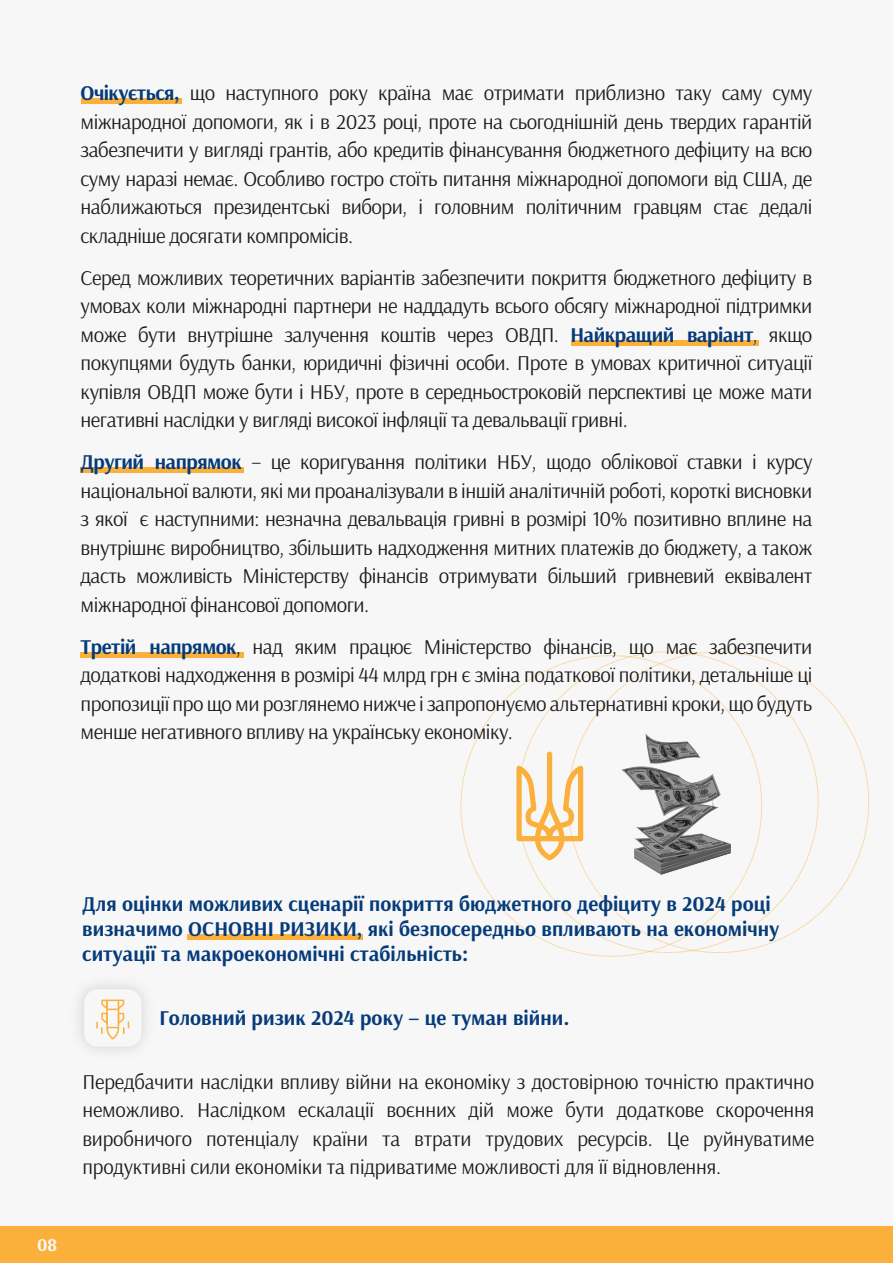
<style>
.page{position:relative;width:893px;height:1263px;background:#f7f7f7}
.page>*{position:absolute;margin:0;border:0;box-sizing:border-box;transform-origin:0 0}
.t1{font:21px/28.5px "Arsenal";letter-spacing:-.025em;color:#1c1c1c;text-align:justify}
.t2{font:700 21px/25.2px "Arsenal";color:#063b7a}
.t3{font:700 18px "Arsenal";color:#f7f7f7}
.s1{font-weight:700;color:#063b7a}
.s2{color:#063b7a}
</style>
<div class="page">
<div style="left:0;top:1226px;width:893px;height:37px;background:#fbb03b"></div>
<svg style="left:516px;top:752px;width:67px;height:108px"></svg>
<div style="left:80px;top:468px;width:164px;height:5px;background:#fbb03b"></div>
<div style="left:80px;top:652px;width:164px;height:5px;background:#fbb03b"></div>
<div style="left:571px;top:340px;width:187px;height:6px;background:#fbb03b"></div>
<div style="left:81px;top:98px;width:100px;height:6px;background:#fbb03b"></div>
<div style="left:187px;top:934px;width:176px;height:5px;background:#fbb03b"></div>
<img style="left:621px;top:734px;width:110px;height:140px">
<svg style="left:96px;top:999px;width:33px;height:41px"></svg>
<p class="t1" style="left:81px;top:78px;width:733px"><span class="s1">Очікується,</span> що наступного року країна має отримати приблизно таку саму суму міжнародної допомоги, як і в 2023 році, проте на сьогоднішній день твердих гарантій забезпечити у вигляді грантів, або кредитів фінансування бюджетного дефіциту на всю суму наразі немає. Особливо гостро стоїть питання міжнародної допомоги від США, де наближаються президентські вибори, і головним політичним гравцям стає дедалі складніше досягати компромісів.</p>
<p class="t1" style="left:81px;top:263px;width:733px">Серед можливих теоретичних варіантів забезпечити покриття бюджетного дефіциту в умовах коли міжнародні партнери не наддадуть всього обсягу міжнародної підтримки може бути внутрішне залучення коштів через ОВДП. <span class="s1">Найкращий варіант</span><span class="s2">,</span> якщо покупцями будуть банки, юридичні фізичні особи. Проте в умовах критичної ситуації купівля ОВДП може бути і НБУ, проте в середньостроковій перспективі це може мати негативні наслідки у вигляді високої інфляції та девальвації гривні.</p>
<p class="t1" style="left:81px;top:447px;width:733px"><span class="s1">Другий напрямок</span> – це коригування політики НБУ, щодо облікової ставки і курсу національної валюти, які ми проаналізували в іншій аналітичній роботі, короткі висновки з якої є наступними: незначна девальвація гривні в розмірі 10% позитивно вплине на внутрішнє виробництво, збільшить надходження митних платежів до бюджету, а також дасть можливість Міністерству фінансів отримувати більший гривневий еквівалент міжнародної фінансової допомоги.</p>
<p class="t1" style="left:81px;top:632px;width:733px"><span class="s1">Третій напрямок</span>, над яким працює Міністерство фінансів, що має забезпечити додаткові надходження в розмірі 44 млрд грн є зміна податкової політики, детальніше ці пропозиції про що ми розглянемо нижче і запропонуємо альтернативні кроки, що будуть менше негативного впливу на українську економіку.</p>
<p class="t3" style="left:37px;top:1232px;width:22px">08</p>
<p class="t2" style="left:82px;top:890px;width:698px">Для оцінки можливих сценарії покриття бюджетного дефіциту в 2024 році визначимо ОСНОВНІ РИЗИКИ, які безпосередньо впливають на економічну ситуації та макроекономічні стабільність:</p>
<p class="t2" style="left:160px;top:1005px;width:412px">Головний ризик 2024 року – це туман війни.</p>
<p class="t1" style="left:82px;top:1067px;width:733px">Передбачити наслідки впливу війни на економіку з достовірною точністю практично неможливо. Наслідком ескалації воєнних дій може бути додаткове скорочення виробничого потенціалу країни та втрати трудових ресурсів. Це руйнуватиме продуктивні сили економіки та підриватиме можливості для її відновлення.</p>
</div>
